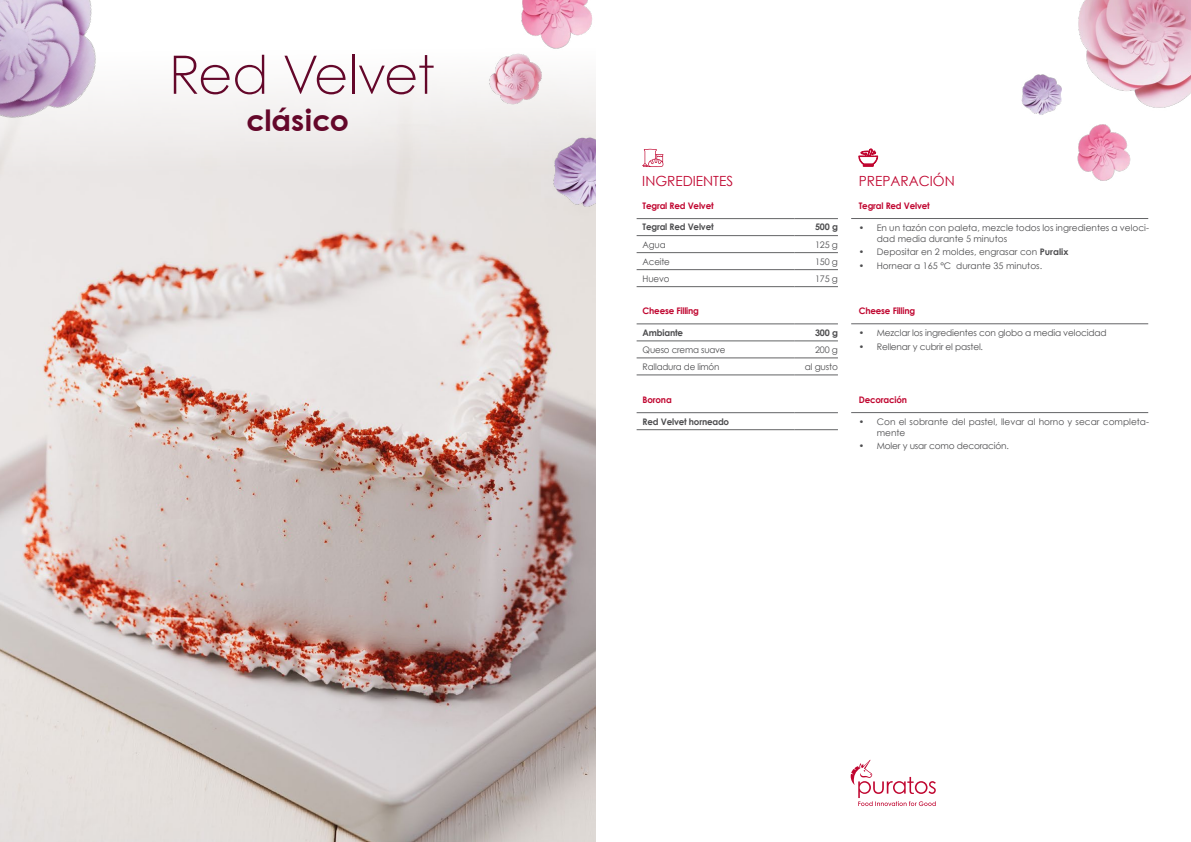
<style>
.page{position:relative;width:1191px;height:842px;background:#fff}
.page>*{position:absolute;margin:0;border:0;box-sizing:border-box;transform-origin:0 0}
.t1{font:300 53px "Century Gothic Paneuropean";letter-spacing:-.015em;color:#64072a}
.t2{font:700 30px "Century Gothic Paneuropean";color:#64072a}
.t3{font:14px "Century Gothic";color:#c00630}
.t4{font:9px/10.8px "Century Gothic";color:#4d4d4f}
.t5{font:9px "Century Gothic";letter-spacing:-.02em;color:#4d4d4f}
.t6{font:700 9px "Century Gothic";letter-spacing:-.02em;color:#c00630}
.t7{font:700 9px "Century Gothic";letter-spacing:-.02em;color:#4d4d4f}
.s1{font-weight:700}
</style>
<div class="page">
<img style="left:0;top:187px;width:595px;height:655px">
<div style="left:0;top:0;width:595px;height:187px;background:linear-gradient(to bottom,#fff,#e6e2e1)"></div>
<svg style="left:850px;top:760px;width:85px;height:46px"></svg>
<hr style="left:636px;top:269px;width:158px;height:1px;background:#636466">
<hr style="left:636px;top:286px;width:158px;height:1px;background:#636466">
<hr style="left:794px;top:269px;width:44px;height:1px;background:#636466">
<hr style="left:794px;top:286px;width:44px;height:1px;background:#636466">
<hr style="left:636px;top:218px;width:158px;height:1px;background:#636466">
<hr style="left:794px;top:218px;width:44px;height:1px;background:#636466">
<hr style="left:636px;top:235px;width:158px;height:1px;background:#636466">
<hr style="left:794px;top:235px;width:44px;height:1px;background:#636466">
<hr style="left:636px;top:252px;width:158px;height:1px;background:#636466">
<hr style="left:794px;top:252px;width:44px;height:1px;background:#636466">
<hr style="left:851px;top:218px;width:297px;height:1px;background:#636466">
<hr style="left:636px;top:324px;width:158px;height:1px;background:#636466">
<hr style="left:794px;top:324px;width:44px;height:1px;background:#636466">
<hr style="left:636px;top:341px;width:158px;height:1px;background:#636466">
<hr style="left:794px;top:341px;width:44px;height:1px;background:#636466">
<hr style="left:636px;top:358px;width:158px;height:1px;background:#636466">
<hr style="left:794px;top:358px;width:44px;height:1px;background:#636466">
<hr style="left:636px;top:375px;width:158px;height:1px;background:#636466">
<hr style="left:794px;top:375px;width:44px;height:1px;background:#636466">
<hr style="left:851px;top:324px;width:297px;height:1px;background:#636466">
<svg style="left:642px;top:149px;width:21px;height:18px"></svg>
<svg style="left:858px;top:149px;width:20px;height:17px"></svg>
<hr style="left:636px;top:412px;width:158px;height:1px;background:#636466">
<hr style="left:794px;top:412px;width:44px;height:1px;background:#636466">
<hr style="left:636px;top:429px;width:158px;height:1px;background:#636466">
<hr style="left:794px;top:429px;width:44px;height:1px;background:#636466">
<hr style="left:851px;top:412px;width:297px;height:1px;background:#636466">
<img style="left:1078px;top:0;width:113px;height:108px">
<img style="left:1021px;top:74px;width:40px;height:41px">
<img style="left:1077px;top:124px;width:54px;height:57px">
<img style="left:0;top:0;width:144px;height:144px">
<img style="left:486px;top:53px;width:61px;height:53px">
<img style="left:515px;top:0;width:80px;height:52px">
<img style="left:552px;top:135px;width:43px;height:74px">
<h1 class="t1" style="left:169px;top:42px;width:267px">Red Velvet</h1>
<h2 class="t2" style="left:246px;top:100px;width:104px">clásico</h2>
<h3 class="t3" style="left:642px;top:171px;width:92px">INGREDIENTES</h3>
<h3 class="t3" style="left:858px;top:171px;width:97px">PREPARACIÓN</h3>
<p class="t6" style="left:642px;top:199px;width:73px">Tegral Red Velvet</p>
<p class="t7" style="left:642px;top:220px;width:73px">Tegral Red Velvet</p>
<p class="t7" style="left:815px;top:220px;width:24px">500 g</p>
<p class="t4" style="left:642px;top:239px;width:25px">Agua</p>
<p class="t4" style="left:815px;top:239px;width:24px">125 g</p>
<p class="t4" style="left:642px;top:256px;width:29px">Aceite</p>
<p class="t4" style="left:815px;top:256px;width:24px">150 g</p>
<p class="t4" style="left:642px;top:273px;width:28px">Huevo</p>
<p class="t4" style="left:815px;top:273px;width:24px">175 g</p>
<p class="t6" style="left:642px;top:304px;width:58px">Cheese Filling</p>
<p class="t7" style="left:642px;top:326px;width:42px">Ambiante</p>
<p class="t7" style="left:815px;top:326px;width:24px">300 g</p>
<p class="t5" style="left:642px;top:343px;width:85px">Queso crema suave</p>
<p class="t4" style="left:815px;top:344px;width:24px">200 g</p>
<p class="t5" style="left:642px;top:360px;width:78px">Ralladura de limón</p>
<p class="t4" style="left:804px;top:361px;width:35px">al gusto</p>
<p class="t6" style="left:858px;top:199px;width:73px">Tegral Red Velvet</p>
<p class="t4" style="left:876px;top:222px;width:274px;text-indent:-18px">• En un tazón con paleta, mezcle todos los ingredientes a veloci&shy;dad media durante 5 minutos</p>
<p class="t4" style="left:858px;top:246px;width:211px">• Depositar en 2 moldes, engrasar con <span class="s1">Puralix</span></p>
<p class="t4" style="left:858px;top:260px;width:185px">• Hornear a 165 °C durante 35 minutos.</p>
<p class="t6" style="left:858px;top:304px;width:58px">Cheese Filling</p>
<p class="t5" style="left:858px;top:327px;width:249px">• Mezclar los ingredientes con globo a media velocidad</p>
<p class="t5" style="left:858px;top:340px;width:126px">• Rellenar y cubrir el pastel.</p>
<p class="t6" style="left:858px;top:393px;width:50px">Decoración</p>
<p class="t6" style="left:642px;top:393px;width:31px">Borona</p>
<p class="t7" style="left:642px;top:414px;width:88px">Red Velvet horneado</p>
<p class="t4" style="left:876px;top:416px;width:274px;text-indent:-18px">• Con el sobrante del pastel, llevar al horno y secar completa&shy;mente</p>
<p class="t5" style="left:858px;top:440px;width:152px">• Moler y usar como decoración.</p>
</div>
